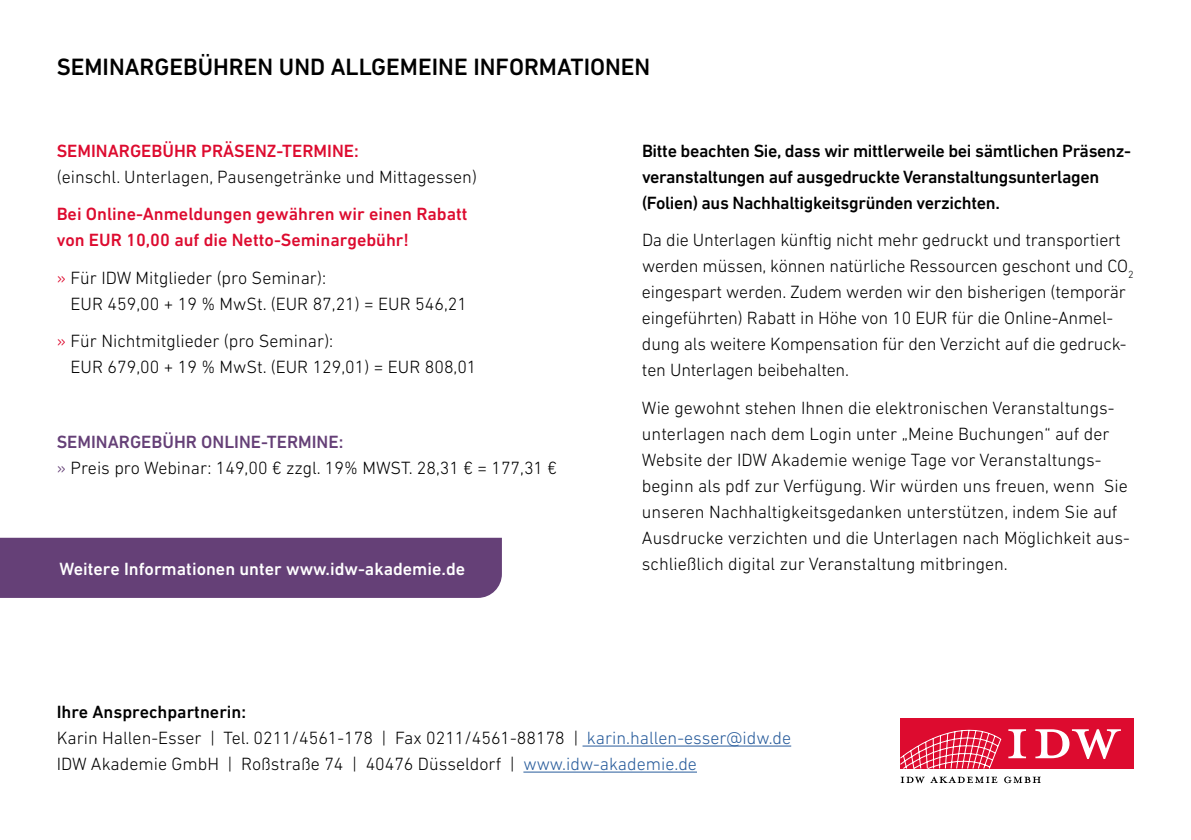
<style>
.page{position:relative;width:1191px;height:840px;background:#fff}
.page>*{position:absolute;margin:0;border:0;box-sizing:border-box;transform-origin:0 0}
.t1{font:500 24px "DIN Next LT Pro";color:#000}
.t2{font:300 18px/26px "DIN Next LT Pro";color:#000}
.t3{font:500 18px/26px "DIN Next LT Pro";letter-spacing:-.02em;color:#000}
.t4{font:500 18px/26px "DIN Next LT Pro";color:#dd0b2f}
.t5{font:500 18px "DIN Next LT Pro";color:#fff}
.s1{color:#dd0b2f}
.s2{font-weight:500;color:#654077}
.s3{color:#654077}
.s4{font-weight:500}
.s5{color:#275b9b}
</style>
<div class="page">
<hr style="left:582px;top:745px;width:209px;height:1px;background:#275b9b">
<hr style="left:523px;top:771px;width:174px;height:1px;background:#275b9b">
<svg style="left:900px;top:776px;width:141px;height:6px"></svg>
<div style="left:900px;top:717px;width:234px;height:50px;background:#dd0b2f"></div>
<svg style="left:900px;top:729px;width:101px;height:38px"></svg>
<svg style="left:1035px;top:729px;width:85px;height:29px"></svg>
<svg style="left:1008px;top:729px;width:18px;height:28px"></svg>
<div style="left:0;top:537px;width:502px;height:60px;background:#654077"></div>
<h1 class="t1" style="left:57px;top:53px;width:595px">SEMINARGEBÜHREN UND ALLGEMEINE INFORMATIONEN</h1>
<p class="t4" style="left:57px;top:137px;width:304px">SEMINARGEBÜHR PRÄSENZ-TERMINE:</p>
<p class="t2" style="left:57px;top:163px;width:422px">(einschl. Unterlagen, Pausengetränke und Mittagessen)</p>
<p class="t4" style="left:57px;top:201px;width:412px">Bei Online-Anmeldungen gewähren wir einen Rabatt von EUR 10,00 auf die Netto-Seminargebühr!</p>
<p class="t2" style="left:71px;top:264px;width:398px;text-indent:-14px"><span class="s1">»</span> Für IDW Mitglieder (pro Seminar):<br>EUR 459,00 + 19 % MwSt. (EUR 87,21) = EUR 546,21</p>
<p class="t2" style="left:71px;top:327px;width:407px;text-indent:-14px"><span class="s1">»</span> Für Nichtmitglieder (pro Seminar):<br>EUR 679,00 + 19 % MwSt. (EUR 129,01) = EUR 808,01</p>
<p class="t2" style="left:57px;top:428px;width:502px"><span class="s2">SEMINARGEBÜHR ONLINE-TERMINE:<br></span><span class="s3">»</span> Preis pro Webinar: 149,00 € zzgl. 19% MWST. 28,31 € = 177,31 €</p>
<p class="t5" style="left:60px;top:557px;width:407px">Weitere Informationen unter www.idw-akademie.de</p>
<p class="t3" style="left:642px;top:137px;width:490px">Bitte beachten Sie, dass wir mittlerweile bei sämtlichen Präsenz&shy;veranstaltungen auf ausgedruckte Veranstaltungsunterlagen (Folien) aus Nachhaltigkeitsgründen verzichten.</p>
<p class="t2" style="left:642px;top:227px;width:493px">Da die Unterlagen künftig nicht mehr gedruckt und transportiert werden müssen, können natürliche Ressourcen geschont und CO<sub>2 </sub>eingespart werden. Zudem werden wir den bisherigen (temporär eingeführten) Rabatt in Höhe von 10 EUR für die Online-Anmel&shy;dung als weitere Kompensation für den Verzicht auf die gedruck&shy;ten Unterlagen beibehalten.</p>
<p class="t2" style="left:642px;top:394px;width:489px">Wie gewohnt stehen Ihnen die elektronischen Veranstaltungs&shy;unterlagen nach dem Login unter „Meine Buchungen“ auf der Website der IDW Akademie wenige Tage vor Veranstaltungs&shy;beginn als pdf zur Verfügung. Wir würden uns freuen, wenn Sie unseren Nachhaltigkeitsgedanken unterstützen, indem Sie auf Ausdrucke verzichten und die Unterlagen nach Möglichkeit aus&shy;schließlich digital zur Veranstaltung mitbringen.</p>
<p class="t2" style="left:57px;top:698px;width:736px"><span class="s4">Ihre Ansprechpartnerin:<br></span>Karin Hallen-Esser | Tel. 0211/4561-178 | Fax 0211/4561-88178 | <span class="s5">karin.hallen-esser@idw.de<br></span>IDW Akademie GmbH | Roßstraße 74 | 40476 Düsseldorf | <span class="s5">www.idw-akademie.de</span></p>
</div>
